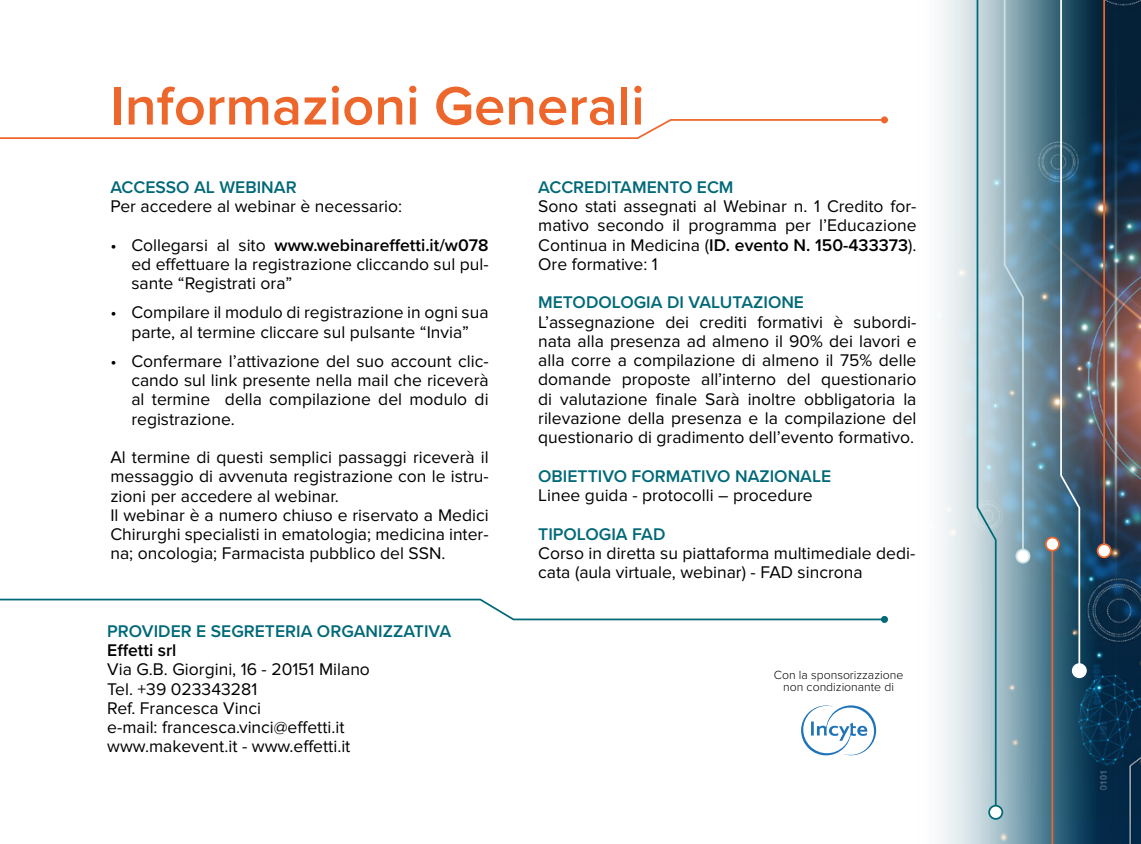
<style>
.page{position:relative;width:1141px;height:844px;background:#fff}
.page>*{position:absolute;margin:0;border:0;box-sizing:border-box;transform-origin:0 0}
.t1{font:600 56px "Proxima Nova";color:#ed662b}
.t2{font:17.5px/19.2px "Proxima Nova";color:#000;text-align:justify}
.t3{font:600 17.5px "Proxima Nova";color:#006978}
.t4{font:600 17.5px "Proxima Nova";color:#000}
.t5{font:300 12.25px/12.2px "Proxima Nova";color:#000;text-align:center}
.s1{font-weight:600}
</style>
<div class="page">
<img style="left:1111px;top:0;width:30px;height:843px">
<svg style="left:876px;top:0;width:235px;height:843px"></svg>
<hr style="left:1103px;top:0;width:2px;height:551px;background:#ec672c">
<svg style="left:1097px;top:543px;width:15px;height:15px"></svg>
<svg style="left:976px;top:0;width:54px;height:819px"></svg>
<hr style="left:1051px;top:543px;width:2px;height:300px;background:#ec672c">
<svg style="left:1045px;top:0;width:42px;height:678px"></svg>
<svg style="left:801px;top:705px;width:75px;height:51px"></svg>
<svg style="left:0;top:118px;width:886px;height:22px"></svg>
<div style="left:881px;top:116px;width:7px;height:7px;background:#ed662b;border-radius:50%"></div>
<svg style="left:0;top:594px;width:886px;height:27px"></svg>
<svg style="left:881px;top:615px;width:7px;height:7px"></svg>
<h1 class="t1" style="left:110px;top:64px;width:536px">Informazioni Generali</h1>
<p class="t3" style="left:110px;top:174px;width:188px">ACCESSO AL WEBINAR</p>
<p class="t2" style="left:110px;top:197px;width:293px">Per accedere al webinar è necessario:</p>
<p class="t2" style="left:131px;top:235px;width:359px;text-indent:-21px">• Collegarsi al sito <span class="s1">www.webinareffetti.it/w078 </span>ed effettuare la registrazione cliccando sul pul&shy;sante “Registrati ora”</p>
<p class="t2" style="left:110px;top:303px;width:380px;text-align:center">• Compilare il modulo di registrazione in ogni sua parte, al termine cliccare sul pulsante “Invia”</p>
<p class="t2" style="left:131px;top:351px;width:359px;text-indent:-21px">• Confermare l’attivazione del suo account clic&shy;cando sul link presente nella mail che riceverà al termine della compilazione del modulo di registrazione.</p>
<p class="t2" style="left:110px;top:448px;width:380px;text-align:left">Al termine di questi semplici passaggi riceverà il messaggio di avvenuta registrazione con le istru&shy;zioni per accedere al webinar.<br>Il webinar è a numero chiuso e riservato a Medici Chirurghi specialisti in ematologia; medicina inter&shy;na; oncologia; Farmacista pubblico del SSN.</p>
<p class="t3" style="left:107px;top:617px;width:346px">PROVIDER E SEGRETERIA ORGANIZZATIVA</p>
<p class="t4" style="left:107px;top:637px;width:71px">Effetti srl</p>
<p class="t2" style="left:107px;top:660px;width:264px;text-align:left">Via G.B. Giorgini, 16 - 20151 Milano<br>Tel. +39 023343281<br>Ref. Francesca Vinci<br>e-mail: francesca.vinci@effetti.it www.makevent.it - www.effetti.it</p>
<p class="t3" style="left:538px;top:174px;width:197px">ACCREDITAMENTO ECM</p>
<p class="t2" style="left:538px;top:197px;width:380px">Sono stati assegnati al Webinar n. 1 Credito for&shy;mativo secondo il programma per l’Educazione Continua in Medicina (<span class="s1">ID. evento N. 150-433373</span>).<br>Ore formative: 1</p>
<p class="t3" style="left:538px;top:289px;width:267px">METODOLOGIA DI VALUTAZIONE</p>
<p class="t2" style="left:538px;top:312px;width:380px">L’assegnazione dei crediti formativi è subordi&shy;nata alla presenza ad almeno il 90% dei lavori e alla corre a compilazione di almeno il 75% delle domande proposte all’interno del questionario di valutazione finale Sarà inoltre obbligatoria la rilevazione della presenza e la compilazione del questionario di gradimento dell’evento formativo.</p>
<p class="t3" style="left:538px;top:463px;width:294px">OBIETTIVO FORMATIVO NAZIONALE</p>
<p class="t2" style="left:538px;top:485px;width:276px">Linee guida - protocolli – procedure</p>
<p class="t3" style="left:538px;top:520px;width:129px">TIPOLOGIA FAD</p>
<p class="t2" style="left:538px;top:543px;width:379px">Corso in diretta su piattaforma multimediale dedi&shy;cata (aula virtuale, webinar) - FAD sincrona</p>
<p class="t5" style="left:774px;top:667px;width:131px">Con la sponsorizzazione non condizionante di</p>
</div>
